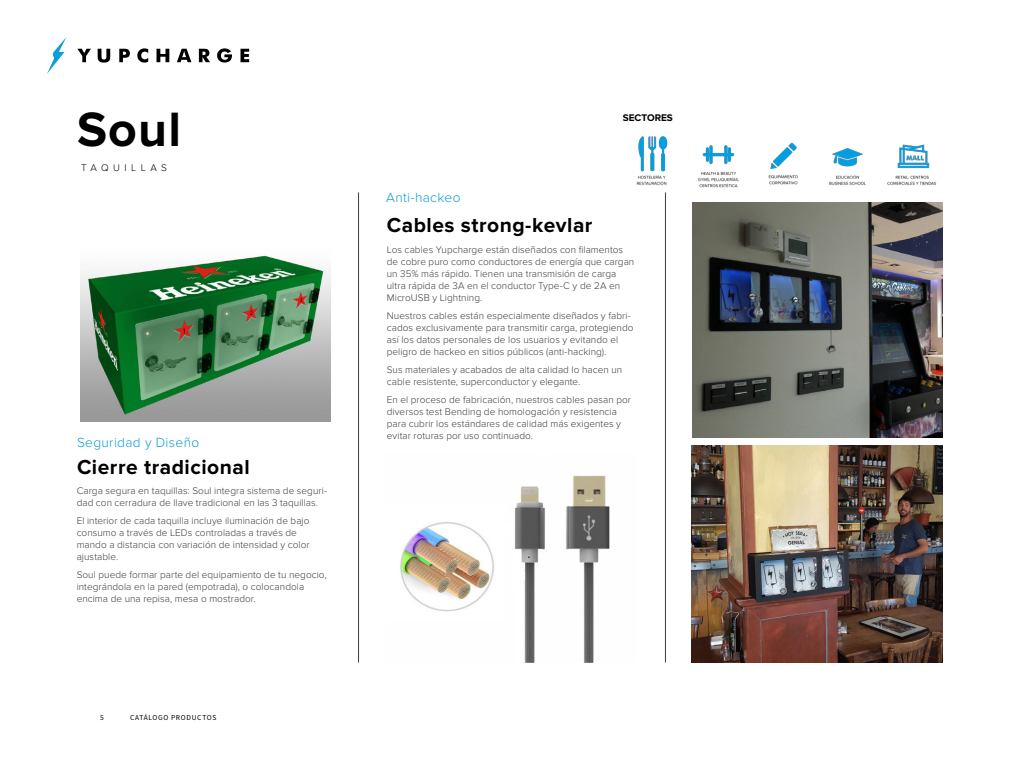
<style>
.page{position:relative;width:1024px;height:768px;background:#fff}
.page>*{position:absolute;margin:0;border:0;box-sizing:border-box;transform-origin:0 0}
.Titular_-_Negrita__a{font:700 50px "Proxima Nova";color:#000}
.sub_Titular_-_Negrit{font:700 21px "Proxima Nova";letter-spacing:.025em;color:#000}
.Titular_-_Negrita__a-2{font:300 13.7px "Proxima Nova";letter-spacing:.025em;color:#0c9eda}
.Pie_de_página_pie_de{font:300 10px/12px "Proxima Nova";letter-spacing:.005em;color:#3b3c3b}
.frase_corta_intermed{font:300 10px "Proxima Nova";letter-spacing:.45em;color:#000}
.t1{font:700 10px "Proxima Nova";color:#000}
.t2{font:7.5px "Source Sans Pro";letter-spacing:.09em;color:#000}
</style>
<div class="page">
<img style="left:692px;top:202px;width:251px;height:236px">
<img style="left:400px;top:475px;width:210px;height:187px">
<img style="left:692px;top:445px;width:251px;height:217px">
<hr style="left:358px;top:192px;width:1px;height:470px;background:#3b3c3b">
<hr style="left:665px;top:192px;width:1px;height:470px;background:#3b3c3b">
<img style="left:80px;top:255px;width:251px;height:167px">
<svg style="left:77px;top:48px;width:172px;height:15px"></svg>
<svg style="left:47px;top:37px;width:19px;height:37px"></svg>
<img style="left:887px;top:144px;width:50px;height:41px">
<img style="left:829px;top:148px;width:37px;height:38px">
<img style="left:768px;top:142px;width:30px;height:43px">
<img style="left:697px;top:145px;width:42px;height:43px">
<img style="left:636px;top:136px;width:32px;height:50px">
<p class="Titular_-_Negrita__a" style="left:77px;top:107px;width:106px">Soul</p>
<p class="frase_corta_intermed" style="left:81px;top:162px;width:87px">TAQUILLAS</p>
<p class="Titular_-_Negrita__a-2" style="left:77px;top:435px;width:124px">Seguridad y Diseño</p>
<p class="sub_Titular_-_Negrit" style="left:77px;top:457px;width:174px">Cierre tradicional</p>
<p class="Pie_de_página_pie_de" style="left:77px;top:485px;width:252px">Carga segura en taquillas: Soul integra sistema de seguri&shy;dad con cerradura de llave tradicional en las 3 taquillas.</p>
<p class="Pie_de_página_pie_de" style="left:77px;top:515px;width:235px">El interior de cada taquilla incluye iluminación de bajo consumo a través de LEDs controladas a través de mando a distancia con variación de intensidad y color ajustable.</p>
<p class="Pie_de_página_pie_de" style="left:77px;top:569px;width:252px">Soul puede formar parte del equipamiento de tu negocio, integrándola en la pared (empotrada), o colocandola encima de una repisa, mesa o mostrador.</p>
<p class="t2" style="left:100px;top:713px;width:5px">5</p>
<p class="t2" style="left:130px;top:713px;width:88px">CATÁLOGO PRODUCTOS</p>
<p class="Titular_-_Negrita__a-2" style="left:386px;top:189px;width:76px">Anti-hackeo</p>
<p class="sub_Titular_-_Negrit" style="left:387px;top:215px;width:207px">Cables strong-kevlar</p>
<p class="t1" style="left:623px;top:113px;width:52px">SECTORES</p>
<p class="Pie_de_página_pie_de" style="left:387px;top:243px;width:249px">Los cables Yupcharge están diseñados con filamentos de cobre puro como conductores de energía que cargan un 35% más rápido. Tienen una transmisión de carga ultra rápida de 3A en el conductor Type-C y de 2A en MicroUSB y Lightning.</p>
<p class="Pie_de_página_pie_de" style="left:387px;top:309px;width:248px">Nuestros cables están especialmente diseñados y fabri&shy;cados exclusivamente para transmitir carga, protegiendo así los datos personales de los usuarios y evitando el peligro de hackeo en sitios públicos (anti-hacking).</p>
<p class="Pie_de_página_pie_de" style="left:387px;top:363px;width:237px">Sus materiales y acabados de alta calidad lo hacen un cable resistente, superconductor y elegante.</p>
<p class="Pie_de_página_pie_de" style="left:387px;top:393px;width:246px">En el proceso de fabricación, nuestros cables pasan por diversos test Bending de homologación y resistencia para cubrir los estándares de calidad más exigentes y evitar roturas por uso continuado.</p>
</div>
